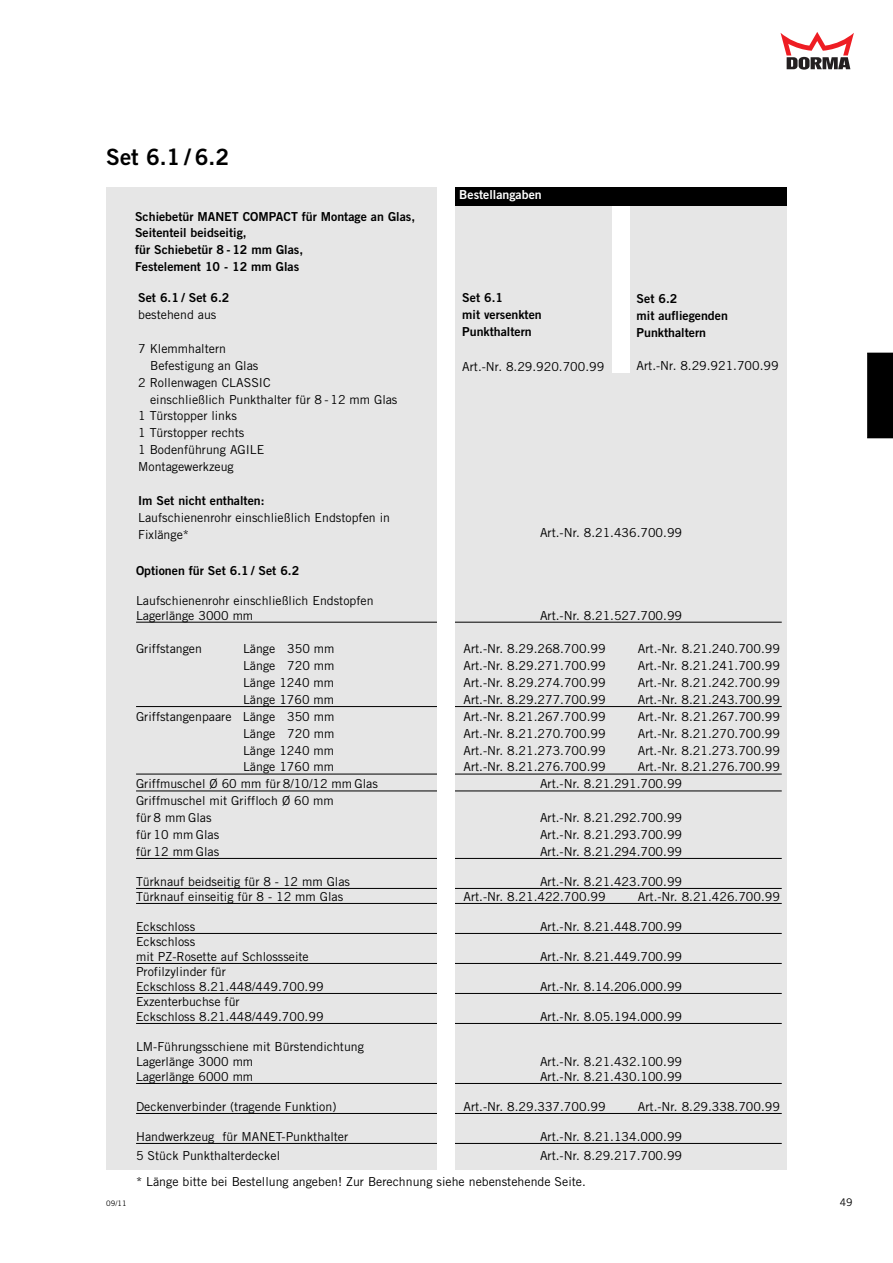
<style>
.page{position:relative;width:893px;height:1263px;background:#fff}
.page>*{position:absolute;margin:0;border:0;box-sizing:border-box;transform-origin:0 0}
.t1{font:22.5px "Trade Gothic Bold Two";color:#000}
.t2{font:12.3px/15px "Trade Gothic";color:#000}
.t3{font:12.3px/17px "Trade Gothic Bold Two";color:#000}
.t4{font:12.3px "Trade Gothic Bold Two";color:#fff}
.t5{font:10.5px "Trade Gothic";color:#000}
.t6{font:7.5px "Trade Gothic";color:#000}
</style>
<div class="page">
<div style="left:106px;top:187px;width:681px;height:982px;background:#e6e6e6"></div>
<div style="left:612px;top:204px;width:17px;height:169px;background:#fff"></div>
<div style="left:455px;top:187px;width:331px;height:19px;background:#000"></div>
<div style="left:867px;top:353px;width:26px;height:85px;background:#000"></div>
<svg style="left:780px;top:32px;width:74px;height:38px"></svg>
<hr style="left:136px;top:622px;width:646px;height:1px;background:#000">
<hr style="left:136px;top:706px;width:646px;height:1px;background:#000">
<hr style="left:136px;top:774px;width:646px;height:1px;background:#000">
<hr style="left:136px;top:791px;width:646px;height:1px;background:#000">
<hr style="left:136px;top:858px;width:646px;height:1px;background:#000">
<hr style="left:136px;top:888px;width:646px;height:1px;background:#000">
<hr style="left:136px;top:903px;width:646px;height:1px;background:#000">
<hr style="left:136px;top:933px;width:646px;height:1px;background:#000">
<hr style="left:136px;top:963px;width:646px;height:1px;background:#000">
<hr style="left:136px;top:993px;width:646px;height:1px;background:#000">
<hr style="left:136px;top:1023px;width:646px;height:1px;background:#000">
<hr style="left:136px;top:1083px;width:646px;height:1px;background:#000">
<hr style="left:136px;top:1113px;width:646px;height:1px;background:#000">
<hr style="left:136px;top:1143px;width:646px;height:1px;background:#000">
<div style="left:438px;top:185px;width:17px;height:985px;background:#fff"></div>
<h1 class="t1" style="left:106px;top:149px;width:124px">Set 6.1 / 6.2</h1>
<p class="t3" style="left:135px;top:209px;width:282px">Schiebetür MANET COMPACT für Montage an Glas,<br>Seitenteil beidseitig,<br>für Schiebetür 8 -12 mm Glas,<br>Festelement 10 - 12 mm Glas</p>
<p class="t3" style="left:138px;top:291px;width:93px">Set 6.1 / Set 6.2</p>
<p class="t2" style="left:138px;top:308px;width:80px">bestehend aus</p>
<p class="t2" style="left:138px;top:342px;width:89px">7 Klemmhaltern</p>
<p class="t2" style="left:150px;top:359px;width:110px">Befestigung an Glas</p>
<p class="t2" style="left:138px;top:376px;width:134px">2 Rollenwagen CLASSIC</p>
<p class="t2" style="left:150px;top:393px;width:249px">einschließlich Punkthalter für 8 -12 mm Glas</p>
<p class="t2" style="left:138px;top:410px;width:100px">1 Türstopper links</p>
<p class="t2" style="left:138px;top:427px;width:108px">1 Türstopper rechts</p>
<p class="t2" style="left:138px;top:443px;width:128px">1 Bodenführung AGILE</p>
<p class="t2" style="left:138px;top:460px;width:97px">Montagewerkzeug</p>
<p class="t3" style="left:138px;top:493px;width:128px">Im Set nicht enthalten:</p>
<p class="t2" style="left:138px;top:510px;width:253px;line-height:17px">Laufschienenrohr einschließlich Endstopfen in<br>Fixlänge*</p>
<p class="t3" style="left:136px;top:563px;width:165px">Optionen für Set 6.1 / Set 6.2</p>
<p class="t2" style="left:136px;top:594px;width:239px">Laufschienenrohr einschließlich Endstopfen<br>Lagerlänge 3000 mm</p>
<p class="t4" style="left:459px;top:190px;width:84px">Bestellangaben</p>
<p class="t3" style="left:462px;top:291px;width:81px">Set 6.1<br>mit versenkten<br>Punkthaltern</p>
<p class="t3" style="left:637px;top:291px;width:93px">Set 6.2<br>mit aufliegenden<br>Punkthaltern</p>
<p class="t2" style="left:462px;top:360px;width:144px">Art.-Nr. 8.29.920.700.99</p>
<p class="t2" style="left:637px;top:359px;width:144px">Art.-Nr. 8.29.921.700.99</p>
<p class="t2" style="left:540px;top:527px;width:144px">Art.-Nr. 8.21.436.700.99</p>
<p class="t2" style="left:540px;top:609px;width:144px">Art.-Nr. 8.21.527.700.99</p>
<p class="t2" style="left:136px;top:642px;width:67px">Griffstangen</p>
<p class="t2" style="left:243px;top:642px;width:93px">Länge 350 mm</p>
<p class="t2" style="left:463px;top:642px;width:144px">Art.-Nr. 8.29.268.700.99</p>
<p class="t2" style="left:638px;top:642px;width:144px">Art.-Nr. 8.21.240.700.99</p>
<p class="t2" style="left:243px;top:659px;width:93px">Länge 720 mm</p>
<p class="t2" style="left:463px;top:659px;width:144px">Art.-Nr. 8.29.271.700.99</p>
<p class="t2" style="left:638px;top:659px;width:144px">Art.-Nr. 8.21.241.700.99</p>
<p class="t2" style="left:243px;top:676px;width:93px">Länge 1240 mm</p>
<p class="t2" style="left:463px;top:676px;width:144px">Art.-Nr. 8.29.274.700.99</p>
<p class="t2" style="left:638px;top:676px;width:144px">Art.-Nr. 8.21.242.700.99</p>
<p class="t2" style="left:243px;top:693px;width:93px">Länge 1760 mm</p>
<p class="t2" style="left:463px;top:693px;width:144px">Art.-Nr. 8.29.277.700.99</p>
<p class="t2" style="left:638px;top:693px;width:144px">Art.-Nr. 8.21.243.700.99</p>
<p class="t2" style="left:136px;top:710px;width:200px">Griffstangenpaare Länge 350 mm</p>
<p class="t2" style="left:463px;top:710px;width:144px">Art.-Nr. 8.21.267.700.99</p>
<p class="t2" style="left:638px;top:710px;width:144px">Art.-Nr. 8.21.267.700.99</p>
<p class="t2" style="left:243px;top:727px;width:93px">Länge 720 mm</p>
<p class="t2" style="left:463px;top:727px;width:144px">Art.-Nr. 8.21.270.700.99</p>
<p class="t2" style="left:638px;top:727px;width:144px">Art.-Nr. 8.21.270.700.99</p>
<p class="t2" style="left:243px;top:744px;width:93px">Länge 1240 mm</p>
<p class="t2" style="left:463px;top:744px;width:144px">Art.-Nr. 8.21.273.700.99</p>
<p class="t2" style="left:638px;top:744px;width:144px">Art.-Nr. 8.21.273.700.99</p>
<p class="t2" style="left:243px;top:761px;width:93px">Länge 1760 mm</p>
<p class="t2" style="left:463px;top:761px;width:144px">Art.-Nr. 8.21.276.700.99</p>
<p class="t2" style="left:638px;top:761px;width:144px">Art.-Nr. 8.21.276.700.99</p>
<p class="t2" style="left:136px;top:777px;width:243px">Griffmuschel Ø 60 mm für 8/10/12 mm Glas</p>
<p class="t2" style="left:540px;top:777px;width:144px">Art.-Nr. 8.21.291.700.99</p>
<p class="t2" style="left:136px;top:793px;width:199px;line-height:17px">Griffmuschel mit Griffloch Ø 60 mm für 8 mm Glas</p>
<p class="t2" style="left:540px;top:811px;width:144px">Art.-Nr. 8.21.292.700.99</p>
<p class="t2" style="left:136px;top:828px;width:85px">für 10 mm Glas</p>
<p class="t2" style="left:540px;top:828px;width:144px">Art.-Nr. 8.21.293.700.99</p>
<p class="t2" style="left:136px;top:845px;width:85px">für 12 mm Glas</p>
<p class="t2" style="left:540px;top:845px;width:144px">Art.-Nr. 8.21.294.700.99</p>
<p class="t2" style="left:136px;top:875px;width:216px">Türknauf beidseitig für 8 - 12 mm Glas</p>
<p class="t2" style="left:540px;top:875px;width:144px">Art.-Nr. 8.21.423.700.99</p>
<p class="t2" style="left:136px;top:890px;width:209px">Türknauf einseitig für 8 - 12 mm Glas</p>
<p class="t2" style="left:463px;top:890px;width:144px">Art.-Nr. 8.21.422.700.99</p>
<p class="t2" style="left:638px;top:890px;width:144px">Art.-Nr. 8.21.426.700.99</p>
<p class="t2" style="left:136px;top:920px;width:61px">Eckschloss</p>
<p class="t2" style="left:540px;top:920px;width:144px">Art.-Nr. 8.21.448.700.99</p>
<p class="t2" style="left:136px;top:935px;width:174px">Eckschloss<br>mit PZ-Rosette auf Schlossseite</p>
<p class="t2" style="left:540px;top:950px;width:144px">Art.-Nr. 8.21.449.700.99</p>
<p class="t2" style="left:136px;top:965px;width:189px">Profilzylinder für<br>Eckschloss 8.21.448/449.700.99</p>
<p class="t2" style="left:136px;top:995px;width:189px">Exzenterbuchse für<br>Eckschloss 8.21.448/449.700.99</p>
<p class="t2" style="left:136px;top:1040px;width:229px">LM-Führungsschiene mit Bürstendichtung<br>Lagerlänge 3000 mm</p>
<p class="t2" style="left:540px;top:980px;width:144px">Art.-Nr. 8.14.206.000.99</p>
<p class="t2" style="left:540px;top:1010px;width:144px">Art.-Nr. 8.05.194.000.99</p>
<p class="t2" style="left:540px;top:1055px;width:144px">Art.-Nr. 8.21.432.100.99</p>
<p class="t2" style="left:136px;top:1070px;width:119px">Lagerlänge 6000 mm</p>
<p class="t2" style="left:540px;top:1070px;width:144px">Art.-Nr. 8.21.430.100.99</p>
<p class="t2" style="left:136px;top:1100px;width:202px">Deckenverbinder (tragende Funktion)</p>
<p class="t2" style="left:463px;top:1100px;width:144px">Art.-Nr. 8.29.337.700.99</p>
<p class="t2" style="left:638px;top:1100px;width:144px">Art.-Nr. 8.29.338.700.99</p>
<p class="t2" style="left:136px;top:1130px;width:214px">Handwerkzeug für MANET-Punkthalter</p>
<p class="t2" style="left:540px;top:1130px;width:144px">Art.-Nr. 8.21.134.000.99</p>
<p class="t2" style="left:136px;top:1149px;width:146px">5 Stück Punkthalterdeckel</p>
<p class="t2" style="left:540px;top:1149px;width:144px">Art.-Nr. 8.29.217.700.99</p>
<p class="t2" style="left:136px;top:1175px;width:451px">* Länge bitte bei Bestellung angeben! Zur Berechnung siehe nebenstehende Seite.</p>
<p class="t6" style="left:106px;top:1201px;width:22px">09/11</p>
<p class="t5" style="left:840px;top:1198px;width:14px">49</p>
</div>
